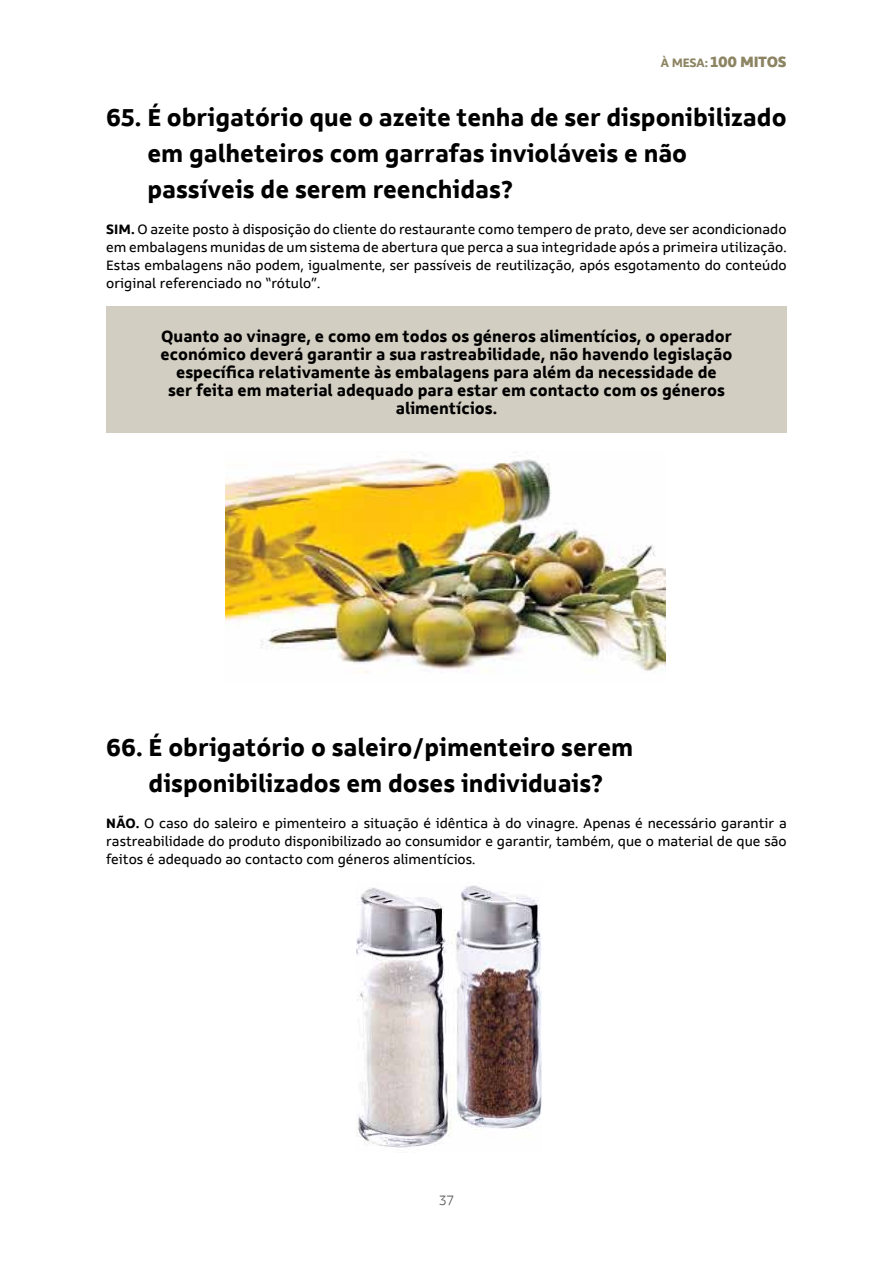
<style>
.page{position:relative;width:893px;height:1263px;background:#fff}
.page>*{position:absolute;margin:0;border:0;box-sizing:border-box;transform-origin:0 0}
.t1{font:700 27px/36px "Rehn";color:#000}
.t2{font:700 18px/18px "Rehn";color:#000;text-align:center}
.t3{font:800 16.5px "Rehn";letter-spacing:-.02em;color:#8d8463}
.t4{font:15px/18px "Rehn";color:#000;text-align:justify}
.t5{font:300 15px "Rehn";color:#58595b}
.s1{font-weight:700;font-size:13.5px}
.s2{font-weight:700}
</style>
<div class="page">
<img style="left:226px;top:452px;width:440px;height:221px">
<div style="left:106px;top:306px;width:681px;height:126px;background:#d3cec2"></div>
<img style="left:356px;top:885px;width:186px;height:263px">
<p class="t3" style="left:660px;top:50px;width:128px"><span class="s1">À MESA:</span> 100 MITOS</p>
<h1 class="t1" style="left:147px;top:99px;width:641px;text-indent:-41px">65. É obrigatório que o azeite tenha de ser disponibilizado em galheteiros com garrafas invioláveis e não passíveis de serem reenchidas?</h1>
<p class="t4" style="left:106px;top:220px;width:682px"><span class="s2">SIM.</span> O azeite posto à disposição do cliente do restaurante como tempero de prato, deve ser acondicionado em embalagens munidas de um sistema de abertura que perca a sua integridade após a primeira utilização.<br>Estas embalagens não podem, igualmente, ser passíveis de reutilização, após esgotamento do conteúdo original referenciado no “rótulo”.</p>
<p class="t2" style="left:161px;top:327px;width:573px">Quanto ao vinagre, e como em todos os géneros alimentícios, o operador económico deverá garantir a sua rastreabilidade, não havendo legislação específica relativamente às embalagens para além da necessidade de<br>ser feita em material adequado para estar em contacto com os géneros alimentícios.</p>
<h1 class="t1" style="left:106px;top:729px;width:528px;text-align:center">66. É obrigatório o saleiro/pimenteiro serem disponibilizados em doses individuais?</h1>
<p class="t4" style="left:106px;top:814px;width:682px"><span class="s2">NÃO.</span> O caso do saleiro e pimenteiro a situação é idêntica à do vinagre. Apenas é necessário garantir a rastreabilidade do produto disponibilizado ao consumidor e garantir, também, que o material de que são feitos é adequado ao contacto com géneros alimentícios.</p>
<p class="t5" style="left:439px;top:1191px;width:16px">37</p>
</div>
